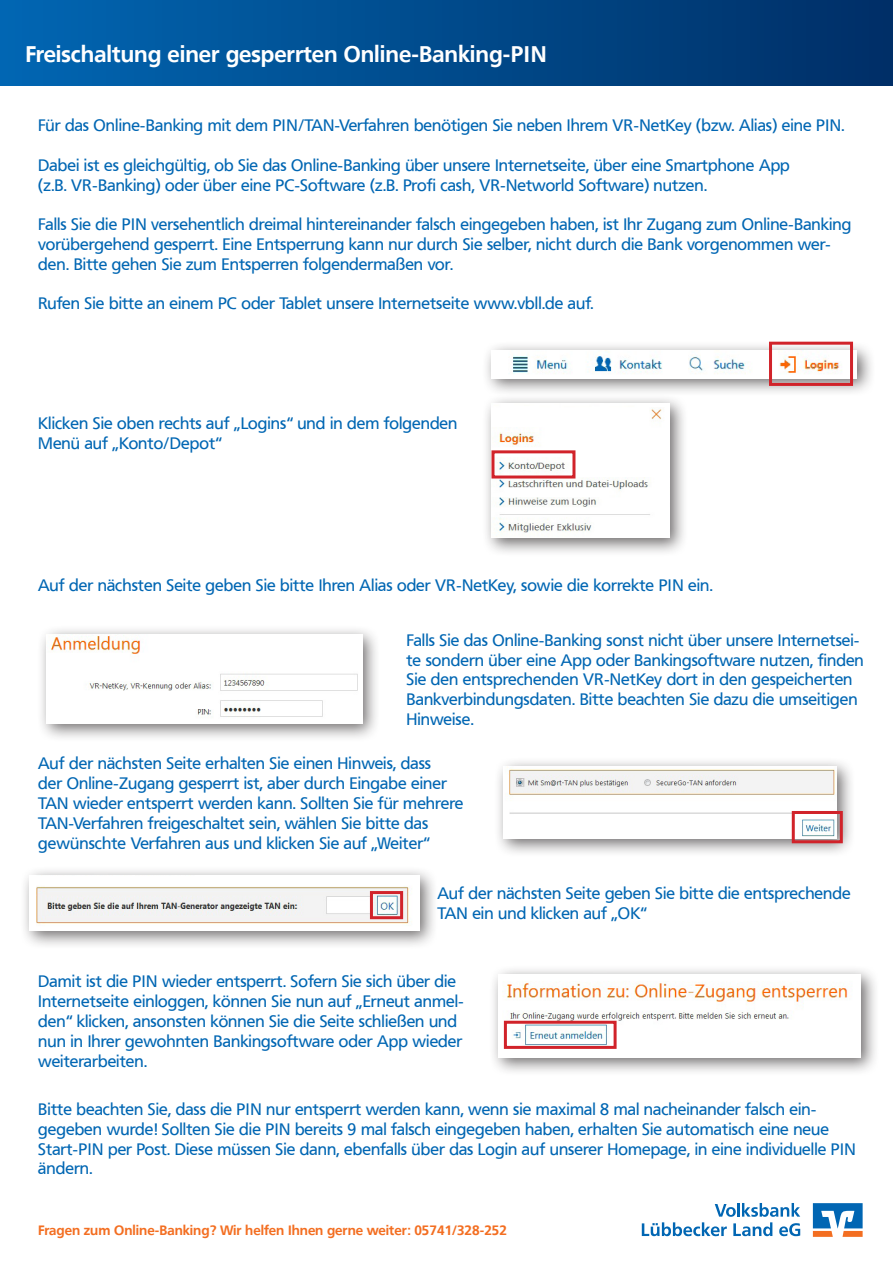
<style>
.page{position:relative;width:893px;height:1263px;background:#fff}
.page>*{position:absolute;margin:0;border:0;box-sizing:border-box;transform-origin:0 0}
.t1{font:700 22.5px "Frutiger VR";color:#fff}
.t2{font:16.5px/19.8px "Frutiger VR";color:#0166b3}
.t3{font:700 13.5px "Frutiger VR";color:#f36e21}
</style>
<div class="page">
<div style="left:0;top:0;width:893px;height:85px;background:linear-gradient(to right,#0166b2,#002f66)"></div>
<svg style="left:813px;top:1203px;width:50px;height:34px"></svg>
<svg style="left:642px;top:1203px;width:158px;height:33px"></svg>
<div style="left:482px;top:340px;width:393px;height:57px;background:#231f20;opacity:.65"></div>
<img style="left:491px;top:350px;width:366px;height:28px">
<div style="left:482px;top:394px;width:206px;height:163px;background:#231f20;opacity:.66"></div>
<img style="left:491px;top:404px;width:178px;height:134px">
<div style="left:37px;top:625px;width:344px;height:117px;background:#231f20;opacity:.65"></div>
<img style="left:47px;top:635px;width:315px;height:88px">
<div style="left:494px;top:757px;width:361px;height:101px;background:#231f20;opacity:.65"></div>
<img style="left:504px;top:766px;width:333px;height:73px">
<div style="left:20px;top:866px;width:418px;height:83px;background:#231f20;opacity:.65"></div>
<img style="left:30px;top:875px;width:389px;height:56px">
<div style="left:489px;top:965px;width:390px;height:111px;background:#231f20;opacity:.65"></div>
<img style="left:499px;top:975px;width:361px;height:83px">
<div style="left:769px;top:342px;width:84px;height:44px;border:3px solid #d1232a"></div>
<div style="left:491px;top:450px;width:84px;height:28px;border:3px solid #d1232a"></div>
<div style="left:792px;top:811px;width:51px;height:32px;border:3px solid #d1232a"></div>
<div style="left:370px;top:891px;width:33px;height:28px;border:3px solid #d1232a"></div>
<div style="left:504px;top:1021px;width:113px;height:28px;border:3px solid #d1232a"></div>
<p class="t1" style="left:26px;top:41px;width:523px">Freischaltung einer gesperrten Online-Banking-PIN</p>
<p class="t2" style="left:38px;top:116px;width:808px">Für das Online-Banking mit dem PIN/TAN-Verfahren benötigen Sie neben Ihrem VR-NetKey (bzw. Alias) eine PIN.</p>
<p class="t2" style="left:38px;top:155px;width:753px">Dabei ist es gleichgültig, ob Sie das Online-Banking über unsere Internetseite, über eine Smartphone App</p>
<p class="t2" style="left:38px;top:175px;width:670px">(z.B. VR-Banking) oder über eine PC-Software (z.B. Profi cash, VR-Networld Software) nutzen.</p>
<p class="t2" style="left:38px;top:215px;width:815px">Falls Sie die PIN versehentlich dreimal hintereinander falsch eingegeben haben, ist Ihr Zugang zum Online-Banking vorübergehend gesperrt. Eine Entsperrung kann nur durch Sie selber, nicht durch die Bank vorgenommen wer&shy;den. Bitte gehen Sie zum Entsperren folgendermaßen vor.</p>
<p class="t2" style="left:38px;top:294px;width:557px">Rufen Sie bitte an einem PC oder Tablet unsere Internetseite www.vbll.de auf.</p>
<p class="t2" style="left:38px;top:414px;width:421px">Klicken Sie oben rechts auf „Logins“ und in dem folgenden<br>Menü auf „Konto/Depot“</p>
<p class="t2" style="left:38px;top:576px;width:676px">Auf der nächsten Seite geben Sie bitte Ihren Alias oder VR-NetKey, sowie die korrekte PIN ein.</p>
<p class="t2" style="left:406px;top:630px;width:459px">Falls Sie das Online-Banking sonst nicht über unsere Internetsei&shy;te sondern über eine App oder Bankingsoftware nutzen, finden Sie den entsprechenden VR-NetKey dort in den gespeicherten Bankverbindungsdaten. Bitte beachten Sie dazu die umseitigen Hinweise.</p>
<p class="t2" style="left:38px;top:754px;width:427px">Auf der nächsten Seite erhalten Sie einen Hinweis, dass<br>der Online-Zugang gesperrt ist, aber durch Eingabe einer TAN wieder entsperrt werden kann. Sollten Sie für mehrere TAN-Verfahren freigeschaltet sein, wählen Sie bitte das</p>
<p class="t2" style="left:38px;top:833px;width:393px">gewünschte Verfahren aus und klicken Sie auf „Weiter“</p>
<p class="t2" style="left:438px;top:884px;width:415px">Auf der nächsten Seite geben Sie bitte die entsprechende<br>TAN ein und klicken auf „OK“</p>
<p class="t2" style="left:38px;top:972px;width:427px">Damit ist die PIN wieder entsperrt. Sofern Sie sich über die Internetseite einloggen, können Sie nun auf „Erneut anmel&shy;den“ klicken, ansonsten können Sie die Seite schließen und nun in Ihrer gewohnten Bankingsoftware oder App wieder weiterarbeiten.</p>
<p class="t2" style="left:38px;top:1099px;width:819px">Bitte beachten Sie, dass die PIN nur entsperrt werden kann, wenn sie maximal 8 mal nacheinander falsch ein&shy;gegeben wurde! Sollten Sie die PIN bereits 9 mal falsch eingegeben haben, erhalten Sie automatisch eine neue Start-PIN per Post. Diese müssen Sie dann, ebenfalls über das Login auf unserer Homepage, in eine individuelle PIN ändern.</p>
<p class="t3" style="left:38px;top:1222px;width:470px">Fragen zum Online-Banking? Wir helfen Ihnen gerne weiter: 05741/328-252</p>
</div>
